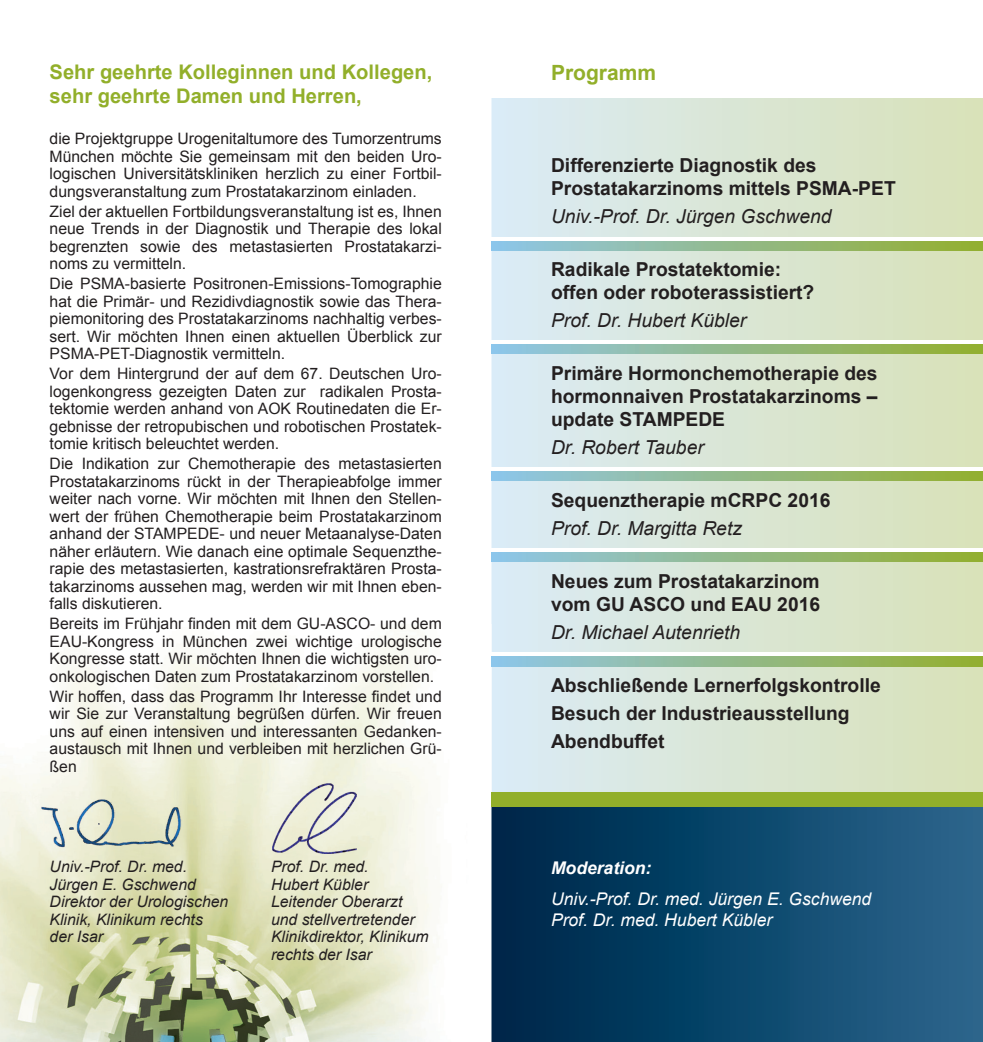
<style>
.page{position:relative;width:983px;height:1042px;background:#fff}
.page>*{position:absolute;margin:0;border:0;box-sizing:border-box;transform-origin:0 0}
.t1{font:700 21px "Arial";color:#92af2a}
.t2{font:700 20.12px/24.2px "Arial";color:#92af2a}
.t3{font:700 19.25px/23.1px "Arial";color:#231f20}
.t4{font:italic 19.25px "Arial";color:#231f20}
.t5{font:italic 17.5px/21px "Arial";color:#fff}
.t6{font:italic 700 17.5px "Arial";color:#fff}
.t7{font:15.75px/17.5px "Arial";color:#231f20;text-align:justify}
.t8{font:italic 15.75px/17.5px "Arial";color:#231f20}
</style>
<div class="page">
<svg style="left:491px;top:807px;width:491px;height:235px;background:#0f466b"></svg>
<svg style="left:491px;top:98px;width:491px;height:694px;background:#d9e6d6"></svg>
<img style="left:0;top:637px;width:441px;height:405px">
<div style="left:491px;top:792px;width:491px;height:15px;background:#92af2a"></div>
<img style="left:36px;top:798px;width:150px;height:51px">
<img style="left:272px;top:783px;width:84px;height:70px">
<svg style="left:491px;top:240px;width:491px;height:11px;background:#9bc095"></svg>
<hr style="left:491px;top:237px;width:491px;height:3px;background:#fff">
<svg style="left:491px;top:343px;width:491px;height:10px;background:#9cc096"></svg>
<hr style="left:491px;top:340px;width:491px;height:3px;background:#fff">
<svg style="left:491px;top:471px;width:491px;height:10px;background:#91b98a"></svg>
<hr style="left:491px;top:467px;width:491px;height:4px;background:#fff">
<svg style="left:491px;top:552px;width:491px;height:10px;background:#91b98a"></svg>
<hr style="left:491px;top:548px;width:491px;height:4px;background:#fff">
<svg style="left:491px;top:656px;width:491px;height:10px;background:#91b98a"></svg>
<hr style="left:491px;top:652px;width:491px;height:4px;background:#fff">
<p class="t2" style="left:50px;top:61px;width:384px">Sehr geehrte Kolleginnen und Kollegen, sehr geehrte Damen und Herren,</p>
<h1 class="t1" style="left:551px;top:58px;width:107px">Programm</h1>
<p class="t7" style="left:50px;top:130px;width:393px">die Projektgruppe Urogenitaltumore des Tumorzentrums München möchte Sie gemeinsam mit den beiden Uro&shy;logischen Universitätskliniken herzlich zu einer Fortbil&shy;dungsveranstaltung zum Prostatakarzinom einladen.</p>
<p class="t7" style="left:50px;top:203px;width:393px">Ziel der aktuellen Fortbildungsveranstaltung ist es, Ihnen neue Trends in der Diagnostik und Therapie des lokal begrenzten sowie des metastasierten Prostatakarzi&shy;noms zu vermitteln.</p>
<p class="t7" style="left:50px;top:275px;width:393px">Die PSMA-basierte Positronen-Emissions-Tomographie hat die Primär- und Rezidivdiagnostik sowie das Thera&shy;piemonitoring des Prostatakarzinoms nachhaltig verbes&shy;sert. Wir möchten Ihnen einen aktuellen Überblick zur PSMA-PET-Diagnostik vermitteln.</p>
<p class="t7" style="left:50px;top:365px;width:393px">Vor dem Hintergrund der auf dem 67. Deutschen Uro&shy;logenkongress gezeigten Daten zur radikalen Prosta&shy;tektomie werden anhand von AOK Routinedaten die Er&shy;gebnisse der retropubischen und robotischen Prostatek&shy;tomie kritisch beleuchtet werden.</p>
<p class="t7" style="left:50px;top:455px;width:393px">Die Indikation zur Chemotherapie des metastasierten Prostatakarzinoms rückt in der Therapieabfolge immer weiter nach vorne. Wir möchten mit Ihnen den Stellen&shy;wert der frühen Chemotherapie beim Prostatakarzinom anhand der STAMPEDE- und neuer Metaanalyse-Daten näher erläutern. Wie danach eine optimale Sequenzthe&shy;rapie des metastasierten, kastrationsrefraktären Prosta&shy;takarzinoms aussehen mag, werden wir mit Ihnen eben&shy;falls diskutieren.</p>
<p class="t7" style="left:50px;top:615px;width:393px">Bereits im Frühjahr finden mit dem GU-ASCO- und dem EAU-Kongress in München zwei wichtige urologische Kongresse statt. Wir möchten Ihnen die wichtigsten uro&shy;onkologischen Daten zum Prostatakarzinom vorstellen.</p>
<p class="t7" style="left:50px;top:687px;width:393px">Wir hoffen, dass das Programm Ihr Interesse findet und wir Sie zur Veranstaltung begrüßen dürfen. Wir freuen uns auf einen intensiven und interessanten Gedanken&shy;austausch mit Ihnen und verbleiben mit herzlichen Grü&shy;ßen</p>
<p class="t8" style="left:50px;top:858px;width:180px">Univ.-Prof. Dr. med.<br>Jürgen E. Gschwend<br>Direktor der Urologischen<br>Klinik, Klinikum rechts der Isar</p>
<p class="t8" style="left:271px;top:858px;width:159px">Prof. Dr. med.<br>Hubert Kübler<br>Leitender Oberarzt und stellvertretender<br>Klinikdirektor, Klinikum rechts der Isar</p>
<p class="t3" style="left:551px;top:154px;width:346px">Differenzierte Diagnostik des<br>Prostatakarzinoms mittels PSMA-PET</p>
<p class="t4" style="left:551px;top:203px;width:282px">Univ.-Prof. Dr. Jürgen Gschwend</p>
<p class="t3" style="left:551px;top:258px;width:265px">Radikale Prostatektomie: offen oder roboterassistiert?</p>
<p class="t4" style="left:551px;top:307px;width:197px">Prof. Dr. Hubert Kübler</p>
<p class="t3" style="left:551px;top:362px;width:328px;text-align:justify">Primäre Hormonchemotherapie des hormonnaiven Prostatakarzinoms – update STAMPEDE</p>
<p class="t4" style="left:551px;top:435px;width:154px">Dr. Robert Tauber</p>
<p class="t3" style="left:551px;top:489px;width:281px">Sequenztherapie mCRPC 2016</p>
<p class="t4" style="left:551px;top:516px;width:192px">Prof. Dr. Margitta Retz</p>
<p class="t3" style="left:551px;top:570px;width:270px">Neues zum Prostatakarzinom vom GU ASCO und EAU 2016</p>
<p class="t4" style="left:551px;top:620px;width:190px">Dr. Michael Autenrieth</p>
<p class="t3" style="left:551px;top:671px;width:331px;line-height:28px">Abschließende Lernerfolgskontrolle<br>Besuch der Industrieausstellung<br>Abendbuffet</p>
<p class="t6" style="left:551px;top:856px;width:102px">Moderation:</p>
<p class="t5" style="left:551px;top:888px;width:321px">Univ.-Prof. Dr. med. Jürgen E. Gschwend<br>Prof. Dr. med. Hubert Kübler</p>
</div>
